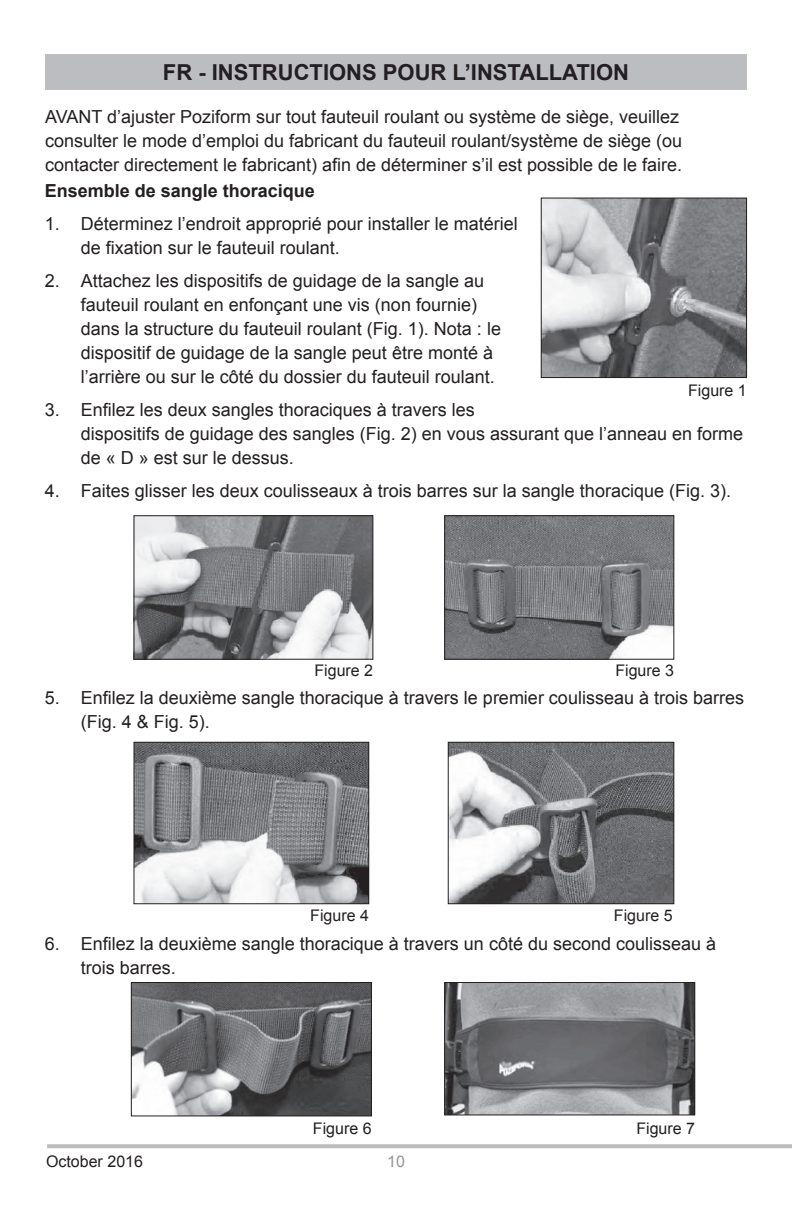
<style>
.page{position:relative;width:792px;height:1224px;background:#fff}
.page>*{position:absolute;margin:0;border:0;box-sizing:border-box;transform-origin:0 0}
.t1{font:700 22px "Arial";color:#231f20}
.t2{font:18px/24px "Arial";color:#231f20}
.t3{font:700 18px "Arial";color:#231f20}
.t4{font:16px "Arial";color:#231f20}
.t5{font:16px "Arial";color:#939598}
</style>
<div class="page">
<svg style="left:47px;top:1144px;width:745px;height:4px;background:#c0bfbf"></svg>
<div style="left:45px;top:54px;width:702px;height:36px;background:#bcbdc0"></div>
<img style="left:543px;top:200px;width:202px;height:176px">
<div style="left:541px;top:198px;width:206px;height:180px;border:1px solid #231f20"></div>
<img style="left:136px;top:517px;width:235px;height:140px">
<div style="left:134px;top:515px;width:239px;height:144px;border:1px solid #231f20"></div>
<img style="left:446px;top:517px;width:226px;height:140px">
<div style="left:444px;top:515px;width:230px;height:144px;border:1px solid #231f20"></div>
<img style="left:133px;top:984px;width:237px;height:130px">
<div style="left:131px;top:982px;width:241px;height:134px;border:1px solid #231f20"></div>
<img style="left:446px;top:984px;width:247px;height:129px">
<div style="left:444px;top:982px;width:251px;height:133px;border:1px solid #231f20"></div>
<img style="left:136px;top:744px;width:231px;height:158px">
<div style="left:134px;top:742px;width:235px;height:162px;border:1px solid #231f20"></div>
<img style="left:450px;top:744px;width:222px;height:158px">
<div style="left:448px;top:742px;width:226px;height:162px;border:1px solid #231f20"></div>
<p class="t1" style="left:163px;top:58px;width:197px">FR - INSTRUCTIONSP</p>
<p class="t1" style="left:398px;top:58px;width:29px">OUR</p>
<p class="t1" style="left:453px;top:58px;width:174px">L’INSTALLATION</p>
<p class="t2" style="left:45px;top:105px;width:639px">AVANT d’ajuster Poziform sur tout fauteuil roulant ou système de siège, veuillez consulter le mode d’emploi du fabricant du fauteuil roulant/système de siège (ou contacter directement le fabricant) afin de déterminer s’il est possible de le faire.</p>
<p class="t3" style="left:45px;top:178px;width:272px">ENSEMBLE DE SANGLE THORACIQUE</p>
<p class="t2" style="left:81px;top:212px;width:439px;text-indent:-36px">1. Déterminez l’endroit approprié pour installer le matériel de fixation sur le fauteuil roulant.</p>
<p class="t2" style="left:81px;top:269px;width:422px;text-indent:-36px">2. Attachez les dispositifs de guidage de la sangle au fauteuil roulant en enfonçant une vis (non fournie) dans la structure du fauteuil roulant (Fig. 1). Nota : le dispositif de guidage de la sangle peut être monté à l’arrière ou sur le côté du dossier du fauteuil roulant.</p>
<p class="t2" style="left:81px;top:397px;width:664px;text-indent:-36px">3. Enfilez les deux sangles thoraciques à travers les<br>dispositifs de guidage des sangles (Fig. 2) en vous assurant que l’anneau en forme de « D » est sur le dessus.</p>
<p class="t2" style="left:45px;top:478px;width:688px">4. Faites glisser les deux coulisseaux à trois barres sur la sangle thoracique (Fig. 3).</p>
<p class="t4" style="left:688px;top:380px;width:60px">Figure 1</p>
<p class="t4" style="left:314px;top:659px;width:60px">Figure 2</p>
<p class="t4" style="left:615px;top:659px;width:60px">Figure 3</p>
<p class="t2" style="left:81px;top:685px;width:665px;text-indent:-36px">5. Enfilez la deuxième sangle thoracique à travers le premier coulisseau à trois barres (Fig. 4 &amp; Fig. 5).</p>
<p class="t4" style="left:310px;top:905px;width:60px">Figure 4</p>
<p class="t4" style="left:614px;top:905px;width:60px">Figure 5</p>
<p class="t2" style="left:81px;top:931px;width:637px;text-indent:-36px">6. Enfilez la deuxième sangle thoracique à travers un côté du second coulisseau à trois barres.</p>
<p class="t4" style="left:313px;top:1118px;width:60px">Figure 6</p>
<p class="t4" style="left:636px;top:1118px;width:60px">Figure 7</p>
<p class="t4" style="left:46px;top:1151px;width:98px">October 2016</p>
<p class="t5" style="left:387px;top:1151px;width:19px">10</p>
</div>
